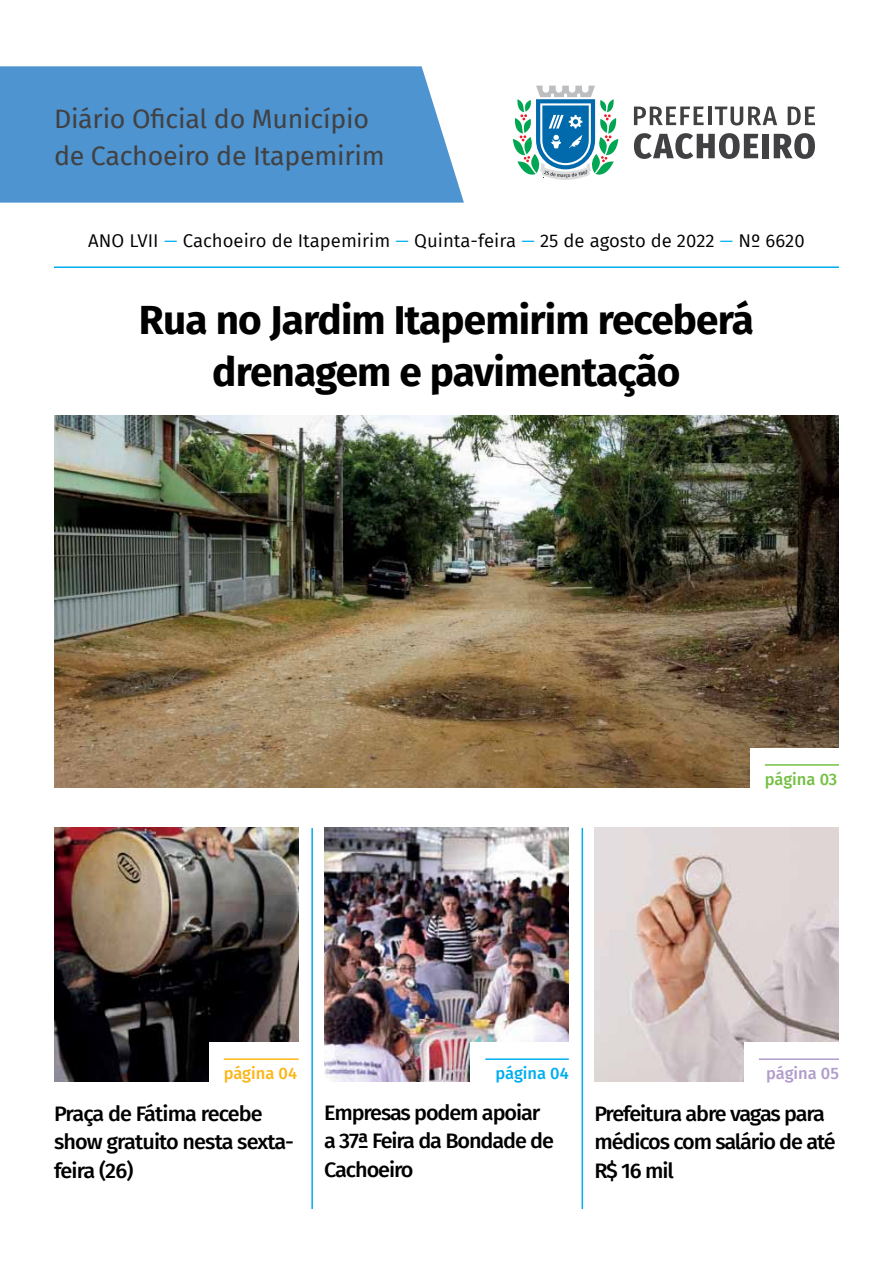
<style>
.page{position:relative;width:893px;height:1263px;background:#fff}
.page>*{position:absolute;margin:0;border:0;box-sizing:border-box;transform-origin:0 0}
.t1{font:700 40.5px/52.5px "Fira Sans";letter-spacing:-.02em;color:#000;text-align:center}
.t2{font:25.95px/37.5px "Fira Sans";letter-spacing:-.01em;color:#414042}
.t3{font:500 21px/28.5px "Fira Sans";letter-spacing:-.05em;color:#000}
.t4{font:18px "Fira Sans";color:#000}
.t5{font:500 16.5px "Fira Sans";letter-spacing:-.005em;color:#75c044}
.t6{font:500 16.5px "Fira Sans";color:#fcb515}
.t7{font:500 16.5px "Fira Sans";color:#00aeef}
.t8{font:500 16.5px "Fira Sans";color:#b19ccb}
.s1{color:#00aeef}
</style>
<div class="page">
<img style="left:54px;top:416px;width:785px;height:371px">
<div style="left:0;top:66px;width:464px;height:137px;background:#4d94d0"></div>
<hr style="left:54px;top:266px;width:785px;height:2px;background:#00aeef">
<svg style="left:513px;top:86px;width:105px;height:94px"></svg>
<svg style="left:634px;top:107px;width:70px;height:18px"></svg>
<hr style="left:708px;top:107px;width:3px;height:18px;background:#414042">
<svg style="left:715px;top:107px;width:62px;height:19px"></svg>
<svg style="left:788px;top:107px;width:27px;height:18px"></svg>
<svg style="left:634px;top:133px;width:124px;height:26px"></svg>
<div style="left:762px;top:134px;width:7px;height:24px;background:#414042"></div>
<svg style="left:774px;top:133px;width:41px;height:26px"></svg>
<div style="left:750px;top:748px;width:102px;height:41px;background:#fff"></div>
<hr style="left:765px;top:764px;width:74px;height:2px;background:#75c044">
<img style="left:324px;top:828px;width:245px;height:253px">
<img style="left:54px;top:828px;width:245px;height:253px">
<img style="left:594px;top:828px;width:245px;height:253px">
<div style="left:209px;top:1042px;width:102px;height:41px;background:#fff"></div>
<hr style="left:224px;top:1058px;width:75px;height:2px;background:#fcb515">
<div style="left:470px;top:1042px;width:112px;height:41px;background:#fff"></div>
<hr style="left:485px;top:1058px;width:84px;height:2px;background:#00aeef">
<hr style="left:311px;top:828px;width:2px;height:381px;background:#00aeef">
<hr style="left:582px;top:828px;width:1px;height:381px;background:#00aeef">
<div style="left:744px;top:1042px;width:108px;height:41px;background:#fff"></div>
<hr style="left:759px;top:1058px;width:80px;height:2px;background:#b19ccb">
<p class="t2" style="left:54px;top:99px;width:332px">Diário Oficial do Município de Cachoeiro de Itapemirim</p>
<p class="t4" style="left:88px;top:227px;width:718px">ANO LVII <span class="s1">–</span> Cachoeiro de Itapemirim <span class="s1">–</span> Quinta-feira <span class="s1">–</span> 25 de agosto de 2022 <span class="s1">–</span> Nº 6620</p>
<h1 class="t1" style="left:139px;top:291px;width:616px">Rua no Jardim Itapemirim receberá drenagem e pavimentação</h1>
<p class="t5" style="left:765px;top:766px;width:74px">página 03</p>
<p class="t6" style="left:224px;top:1060px;width:75px">página 04</p>
<p class="t3" style="left:54px;top:1098px;width:242px">Praça de Fátima recebe show gratuito nesta sexta&shy;feira (26)</p>
<p class="t7" style="left:495px;top:1060px;width:75px">página 04</p>
<p class="t8" style="left:766px;top:1060px;width:74px">página 05</p>
<p class="t3" style="left:324px;top:1097px;width:231px">Empresas podem apoiar a 37ª Feira da Bondade de<br>Cachoeiro</p>
<p class="t3" style="left:594px;top:1098px;width:243px">Prefeitura abre vagas para médicos com salário de até<br>R$ 16 mil</p>
</div>
